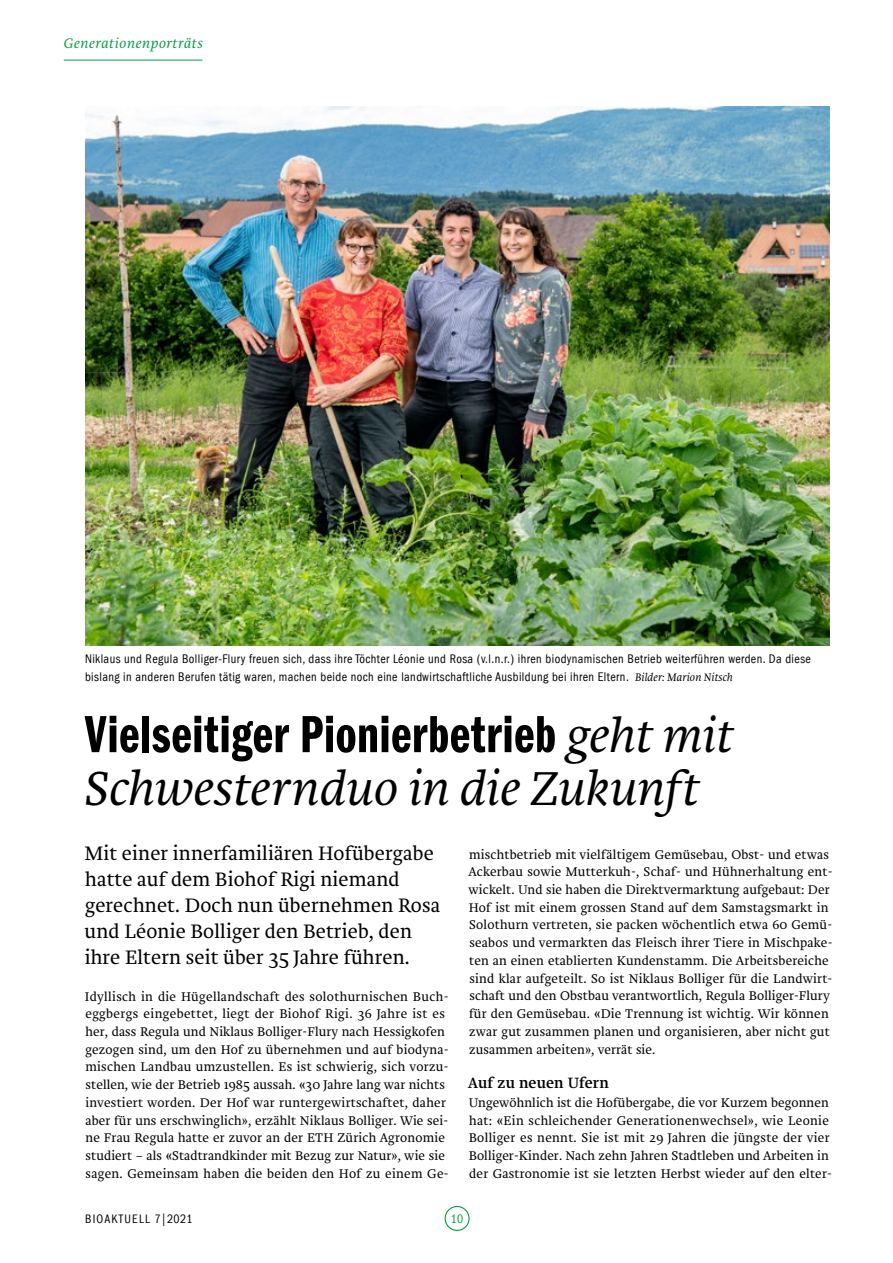
<style>
.page{position:relative;width:893px;height:1263px;background:#fff}
.page>*{position:absolute;margin:0;border:0;box-sizing:border-box;transform-origin:0 0}
.t1{font:54.15px "Franklin Gothic LT Com Dm Cm";letter-spacing:.015em;color:#000}
.t2{font:italic 300 49.5px "Brioni Pro";color:#000}
.t3{font:300 20.25px/26.1px "Brioni Pro";letter-spacing:.01em;color:#000}
.t4{font:15.45px "Brioni Pro";letter-spacing:.01em;color:#000}
.t5{font:italic 300 14.25px "Brioni Pro";letter-spacing:.04em;color:#069d45}
.t6{font:300 13.2px/17.7px "Brioni Pro";letter-spacing:.015em;color:#000}
.t7{font:condensed 12.9px/17.7px "Franklin Gothic LT Com";letter-spacing:.035em;color:#000;scale:.95 1}
.t8{font:condensed 12.6px "Franklin Gothic LT Com";letter-spacing:.11em;color:#000;scale:.95 1}
.t9{font:condensed 12.6px "Franklin Gothic LT Com";color:#069d45;scale:.95 1}
.s1{font-family:"Brioni Pro";font-weight:300;font-style:italic;font-stretch:normal;font-size:11.4px}
.s2{font-family:"Brioni Pro";font-weight:300;font-style:italic;font-size:49.5px}
.s3{font-weight:400}
</style>
<div class="page">
<img style="left:85px;top:106px;width:744px;height:540px">
<hr style="left:64px;top:60px;width:138px;height:1px;background:#069d45">
<div style="left:445px;top:1206px;width:25px;height:25px;border:1px solid #069d45;border-radius:50%"></div>
<p class="t5" style="left:64px;top:33px;width:141px">Generationenporträts</p>
<p class="t7" style="left:85px;top:650px;width:766px">Niklaus und Regula Bolliger-Flury freuen sich, dass ihre Töchter Léonie und Rosa (v.l.n.r.) ihren biodynamischen Betrieb weiterführen werden. Da diese bislang in anderen Berufen tätig waren, machen beide noch eine landwirtschaftliche Ausbildung bei ihren Eltern. <span class="s1">Bilder: Marion Nitsch</span></p>
<h1 class="t1" style="left:85px;top:704px;width:650px">Vielseitiger Pionierbetrieb <span class="s2">geht mit</span></h1>
<h2 class="t2" style="left:85px;top:754px;width:616px">Schwesternduo in die Zukunft</h2>
<h3 class="t3" style="left:84px;top:840px;width:357px">Mit einer innerfamiliären Hofübergabe hatte auf dem Biohof Rigi niemand gerechnet. Doch nun übernehmen Rosa und Léonie Bolliger den Betrieb, den ihre Eltern seit über 35 Jahre führen.</h3>
<p class="t6" style="left:85px;top:987px;width:365px">Idyllisch in die Hügellandschaft des solothurnischen Buch&shy;eggbergs eingebettet, liegt der Biohof Rigi. 36 Jahre ist es her, dass Regula und Niklaus Bolliger-Flury nach Hessigkofen gezogen sind, um den Hof zu übernehmen und auf biodyna&shy;mischen Landbau umzustellen. Es ist schwierig, sich vorzu&shy;stellen, wie der Betrieb 1985 aussah. <span class="s3">«</span>30 Jahre lang war nichts investiert worden. Der Hof war runtergewirtschaftet, daher aber für uns erschwinglich», erzählt Niklaus Bolliger. Wie sei&shy;ne Frau Regula hatte er zuvor an der ETH Zürich Agronomie studiert – als <span class="s3">«</span>Stadtrandkinder mit Bezug zur Natur», wie sie sagen. Gemeinsam haben die beiden den Hof zu einem Ge-</p>
<p class="t6" style="left:468px;top:845px;width:366px">mischtbetrieb mit vielfältigem Gemüsebau, Obst- und etwas Ackerbau sowie Mutterkuh-, Schaf- und Hühnerhaltung ent&shy;wickelt. Und sie haben die Direktvermarktung aufgebaut: Der Hof ist mit einem grossen Stand auf dem Samstagsmarkt in Solothurn vertreten, sie packen wöchentlich etwa 60 Gemü&shy;seabos und vermarkten das Fleisch ihrer Tiere in Mischpake&shy;ten an einen etablierten Kundenstamm. Die Arbeitsbereiche sind klar aufgeteilt. So ist Niklaus Bolliger für die Landwirt&shy;schaft und den Obstbau verantwortlich, Regula Bolliger-Flury für den Gemüsebau. <span class="s3">«</span>Die Trennung ist wichtig. Wir können zwar gut zusammen planen und organisieren, aber nicht gut zusammen arbeiten», verrät sie.</p>
<p class="t4" style="left:468px;top:1071px;width:142px">Auf zu neuen Ufern</p>
<p class="t6" style="left:469px;top:1094px;width:365px">Ungewöhnlich ist die Hofübergabe, die vor Kurzem begonnen hat: <span class="s3">«</span>Ein schleichender Generationenwechsel», wie Leonie Bolliger es nennt. Sie ist mit 29 Jahren die jüngste der vier Bolliger-Kinder. Nach zehn Jahren Stadtleben und Arbeiten in der Gastronomie ist sie letzten Herbst wieder auf den elter-</p>
<p class="t8" style="left:85px;top:1212px;width:115px">BIOAKTUELL 7|2021</p>
<p class="t9" style="left:451px;top:1211px;width:15px">10</p>
</div>
